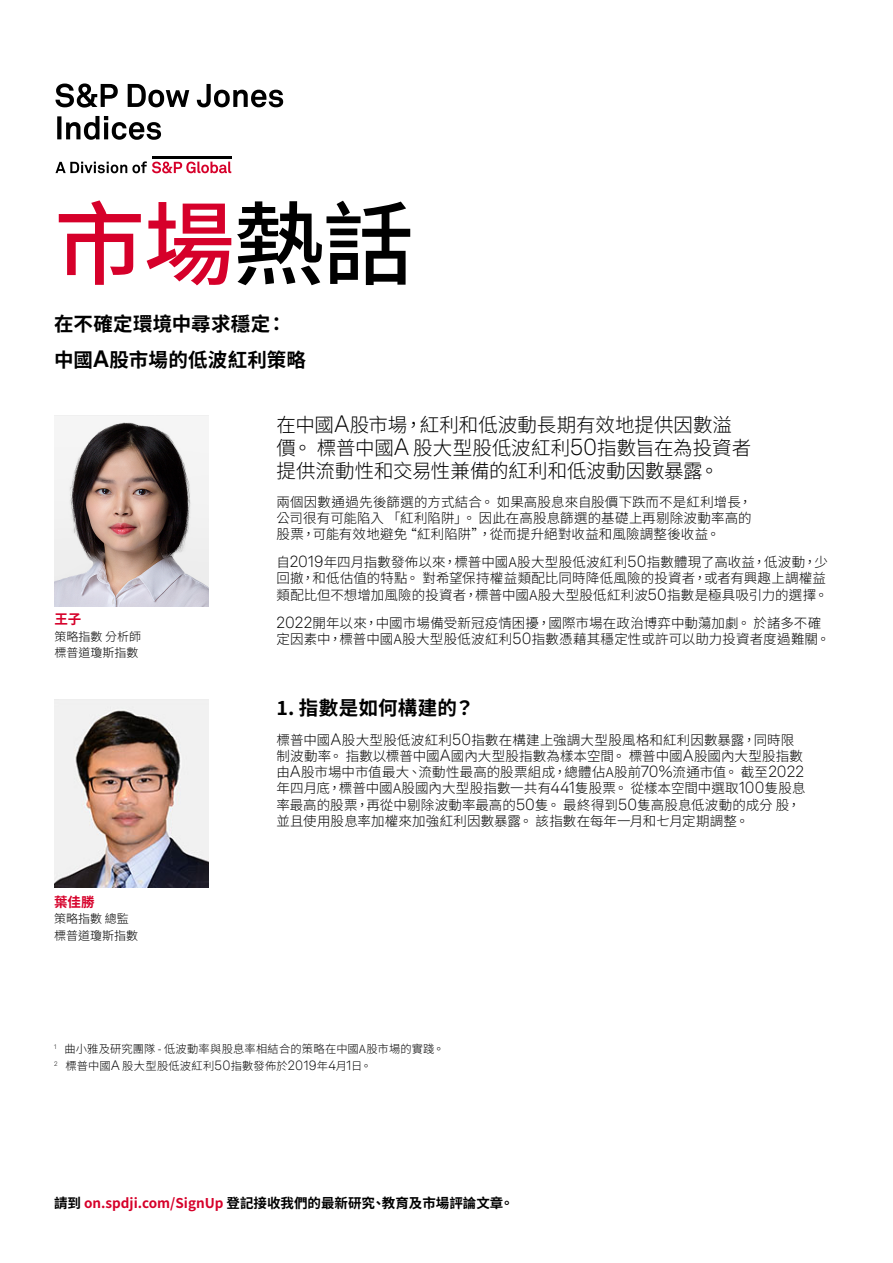
<style>
.page{position:relative;width:893px;height:1263px;background:#fff}
.page>*{position:absolute;margin:0;border:0;box-sizing:border-box;transform-origin:0 0}
.t1{font:500 91.5px "Source Han Sans TC";color:#d6002a}
.t2{font:300 19.5px/23.4px "Source Han Sans TC";letter-spacing:-.005em;color:#000}
.t3{font:700 19.5px/35.4px "Source Han Sans TC";letter-spacing:.015em;color:#000}
.t4{font:300 13.5px/16.2px "Source Han Sans TC";letter-spacing:.01em;color:#000}
.t5{font:700 13.5px "Source Han Sans TC";color:#000}
.t6{font:700 13.5px "Source Han Sans TC";color:#d6002a}
.t7{font:300 12px/16.5px "Source Han Sans TC";color:#000}
.t8{font:300 11.25px/16.5px "Source Han Sans TC";letter-spacing:.015em;color:#000}
.s1{color:#000}
.s2{font-family:"Akkurat LL";font-size:23.4px}
.s3{font-family:"Akkurat LL";font-size:16.2px}
.s4{font-family:"Akkurat LL";font-size:13.5px}
.s5{color:#d6002a}
</style>
<div class="page">
<hr style="left:152px;top:156px;width:79px;height:2px;background:#000">
<svg style="left:56px;top:161px;width:175px;height:13px"></svg>
<svg style="left:56px;top:83px;width:227px;height:57px"></svg>
<img style="left:54px;top:415px;width:154px;height:192px">
<img style="left:54px;top:699px;width:154px;height:189px">
<h1 class="t1" style="left:54px;top:193px;width:362px">市場<span class="s1">熱話</span></h1>
<h2 class="t3" style="left:54px;top:307px;width:254px">在不確定環境中尋求穩定：中國<span class="s2">A</span>股市場的低波紅利策略</h2>
<p class="t6" style="left:54px;top:612px;width:28px">王子</p>
<p class="t7" style="left:54px;top:628px;width:88px">策略指數 分析師標普道瓊斯指數</p>
<p class="t6" style="left:54px;top:894px;width:42px">葉佳勝</p>
<p class="t7" style="left:54px;top:911px;width:85px">策略指數 總監標普道瓊斯指數</p>
<h2 class="t2" style="left:277px;top:413px;width:476px">在中國<span class="s2">A</span>股市場，紅利和低波動長期有效地提供因數溢價。 標普中國<span class="s2">A</span> 股大型股低波紅利<span class="s2">50</span>指數旨在為投資者提供流動性和交易性兼備的紅利和低波動因數暴露。</h2>
<p class="t4" style="left:277px;top:494px;width:477px;text-align:justify">兩個因數通過先後篩選的方式結合。 如果高股息來自股價下跌而不是紅利增長，公司很有可能陷入 「紅利陷阱」。 因此在高股息篩選的基礎上再剔除波動率高的股票，可能有效地避免“紅利陷阱”，從而提升絕對收益和風險調整後收益。</p>
<p class="t4" style="left:276px;top:554px;width:553px">自<span class="s3">2019</span>年四月指數發佈以來，標普中國A股大型股低波紅利<span class="s3">50</span>指數體現了高收益，低波動，少回撤，和低估值的特點。 對希望保持權益類配比同時降低風險的投資者，或者有興趣上調權益類配比但不想增加風險的投資者，標普中國A股大型股低紅利波<span class="s3">50</span>指數是極具吸引力的選擇。</p>
<p class="t4" style="left:276px;top:615px;width:555px"><span class="s3">2022</span>開年以來，中國市場備受新冠疫情困擾，國際市場在政治博弈中動蕩加劇。 於諸多不確定因素中，標普中國A股大型股低波紅利<span class="s3">50</span>指數憑藉其穩定性或許可以助力投資者度過難關。</p>
<h2 class="t3" style="left:277px;top:690px;width:199px">1. 指數是如何構建的？</h2>
<p class="t4" style="left:276px;top:732px;width:531px">標普中國<span class="s3">A</span>股大型股低波紅利<span class="s3">50</span>指數在構建上強調大型股風格和紅利因數暴露，同時限制波動率。 指數以標普中國<span class="s3">A</span>國內大型股指數為樣本空間。 標普中國<span class="s3">A</span>股國內大型股指數由<span class="s3">A</span>股市場中市值最大、流動性最高的股票組成，總體佔A股前<span class="s3">70%</span>流通市值。 截至<span class="s3">2022</span>年四月底，標普中國A股國內大型股指數一共有<span class="s3">441</span>隻股票。 從樣本空間中選取<span class="s3">100</span>隻股息率最高的股票，再從中剔除波動率最高的<span class="s3">50</span>隻。 最終得到<span class="s3">50</span>隻高股息低波動的成分 股，並且使用股息率加權來加強紅利因數暴露。 該指數在每年一月和七月定期調整。</p>
<p class="t8" style="left:54px;top:1041px;width:392px"><sup>1</sup> 曲小雅及研究團隊 - 低波動率與股息率相結合的策略在中國A股市場的實踐。<br><sup>2</sup> 標普中國<span class="s4">A</span> 股大型股低波紅利<span class="s4">50</span>指數發佈於<span class="s4">2019</span>年<span class="s4">4</span>月<span class="s4">1</span>日。</p>
<p class="t5" style="left:54px;top:1195px;width:461px">請到 <span class="s5">on.spdji.com/SignUp</span> 登記接收我們的最新研究、教育及市場評論文章。</p>
</div>
